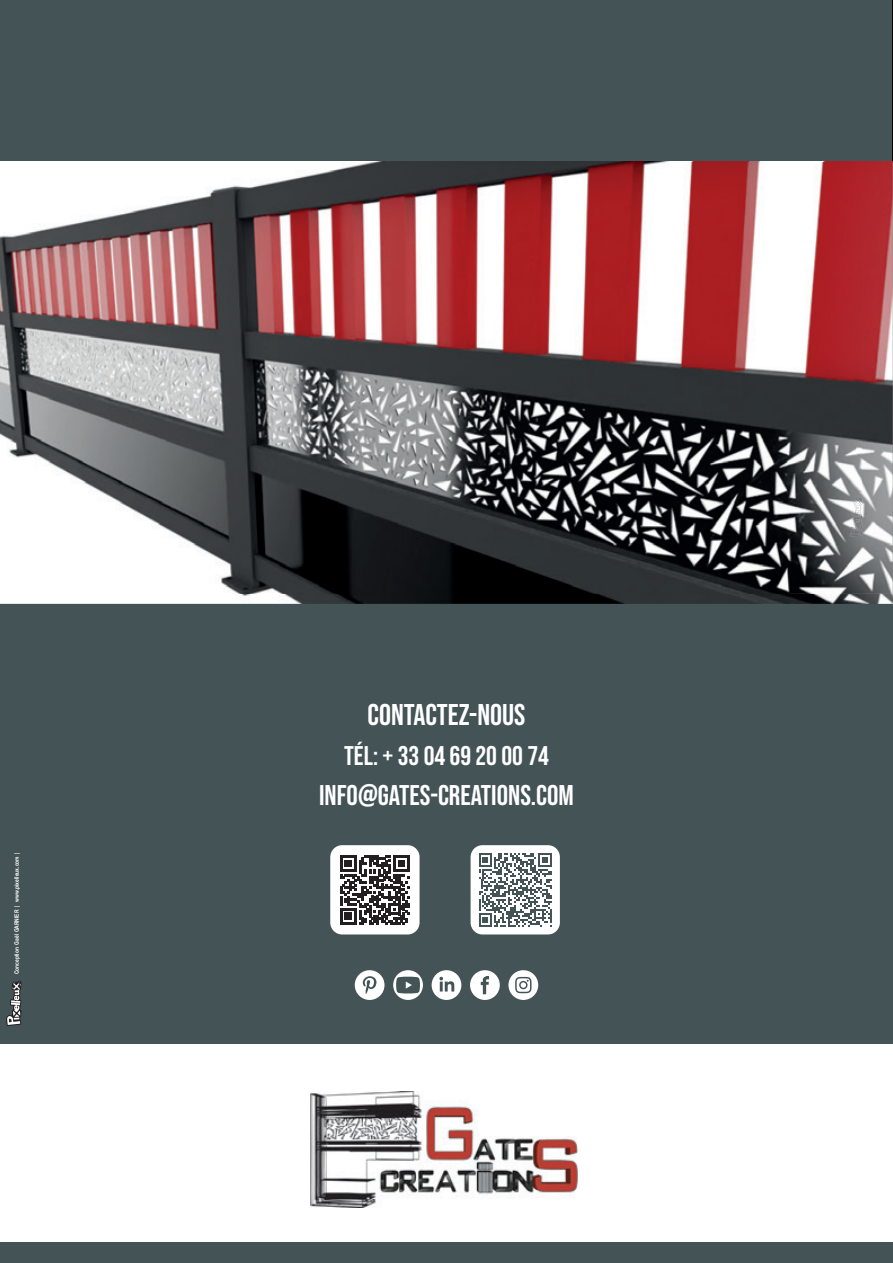
<style>
.page{position:relative;width:893px;height:1263px;background:#fff}
.page>*{position:absolute;margin:0;border:0;box-sizing:border-box;transform-origin:0 0}
.t1{font:30px "Bebas Neue";color:#fff}
.t2{font:28.5px "Bebas Neue";color:#fff}
.t3{font:27px "Bebas Neue";color:#fff}
.t4{font:700 6px "Arial Narrow";color:#fff}
</style>
<div class="page">
<div style="left:0;top:0;width:893px;height:162px;background:#445355"></div>
<hr style="left:892px;top:0;width:1px;height:1263px;background:#000">
<div style="left:0;top:594px;width:893px;height:669px;background:#445355"></div>
<div style="left:0;top:1044px;width:893px;height:198px;background:#fff"></div>
<img style="left:310px;top:1092px;width:267px;height:115px">
<svg style="left:432px;top:970px;width:29px;height:30px"></svg>
<svg style="left:470px;top:970px;width:30px;height:30px"></svg>
<svg style="left:508px;top:970px;width:30px;height:30px"></svg>
<svg style="left:355px;top:970px;width:29px;height:30px"></svg>
<svg style="left:393px;top:970px;width:30px;height:30px"></svg>
<div style="left:330px;top:845px;width:90px;height:89px;background:#fff;border-radius:12px"></div>
<svg style="left:340px;top:855px;width:70px;height:70px"></svg>
<div style="left:471px;top:845px;width:89px;height:89px;background:#fff;border-radius:12px"></div>
<svg style="left:479px;top:853px;width:73px;height:73px"></svg>
<img style="left:0;top:163px;width:787px;height:431px">
<img style="left:787px;top:163px;width:106px;height:431px">
<img style="left:0;top:162px;width:893px;height:1px">
<img style="left:0;top:594px;width:893px;height:10px">
<img style="left:853px;top:219px;width:11px;height:203px">
<img style="left:849px;top:497px;width:13px;height:39px">
<img style="left:850px;top:498px;width:11px;height:33px">
<img style="left:856px;top:441px;width:6px;height:50px">
<svg style="left:6px;top:981px;width:16px;height:45px"></svg>
<p class="t4" style="left:12px;top:974px;width:124px;rotate:-90deg">Conception Gaël GARNIER | www.pixelleux.com |</p>
<h1 class="t1" style="left:368px;top:698px;width:159px">CONTACTEZ-NOUS</h1>
<h3 class="t3" style="left:344px;top:741px;width:206px">TÉL: + 33 04 69 20 00 74</h3>
<h2 class="t2" style="left:319px;top:779px;width:256px">INFO@GATES-CREATIONS.COM</h2>
</div>
